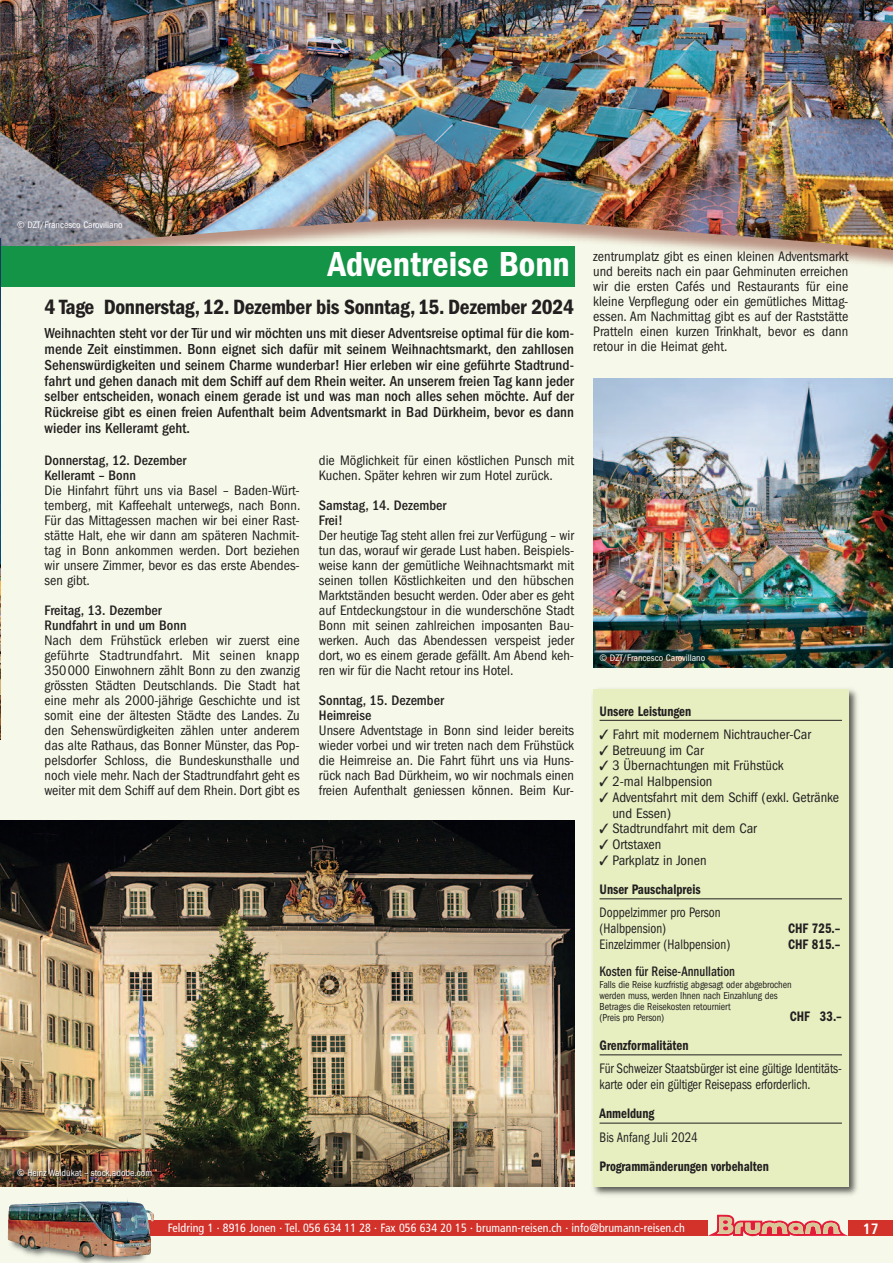
<style>
.page{position:relative;width:893px;height:1263px;background:#f6f9e9}
.page>*{position:absolute;margin:0;border:0;box-sizing:border-box;transform-origin:0 0}
.t1{font:36px "Franklin Gothic LT Com Dm Cn";color:#fff}
.t2{font:21.3px "Franklin Gothic LT Com Dm Cn";letter-spacing:-.015em;color:#231f20}
.t3{font:500 condensed 15px/15.8px "Franklin Gothic LT Com";color:#231f20;text-align:justify}
.t4{font:700 condensed 15px "Frutiger LT Com";color:#fff}
.t5{font:condensed 14.25px/15px "Franklin Gothic LT Com";color:#231f20;text-align:justify}
.t6{font:condensed 14.25px/15.8px "Franklin Gothic LT Com";color:#231f20;scale:.9 1}
.t7{font:500 condensed 14.25px/15px "Franklin Gothic LT Com";color:#231f20}
.t8{font:14.25px "Franklin Gothic LT Com Dm Cn";color:#231f20;scale:.9 1}
.t9{font:500 condensed 14.25px "Franklin Gothic LT Com";color:#231f20;scale:.9 1}
.t10{font:condensed 12px "Frutiger LT Com";letter-spacing:.005em;color:#fff}
.t11{font:condensed 10.5px/10.8px "Franklin Gothic LT Com";letter-spacing:-.005em;color:#231f20;scale:.95 1}
.t12{font:condensed 9.75px "Franklin Gothic LT Com";color:#fff}
</style>
<div class="page">
<img style="left:593px;top:689px;width:264px;height:506px">
<div style="left:593px;top:689px;width:255px;height:497px;background:#e7efc1"></div>
<hr style="left:600px;top:720px;width:242px;height:1px;background:#231f20">
<hr style="left:600px;top:898px;width:242px;height:1px;background:#231f20">
<hr style="left:600px;top:1054px;width:242px;height:1px;background:#231f20">
<hr style="left:600px;top:1123px;width:242px;height:1px;background:#231f20">
<img style="left:0;top:821px;width:574px;height:365px">
<img style="left:17px;top:0;width:876px;height:253px">
<div style="left:848px;top:1220px;width:45px;height:16px;background:#d2322a"></div>
<div style="left:145px;top:1220px;width:563px;height:16px;background:#d2322a"></div>
<img style="left:7px;top:1199px;width:139px;height:64px">
<img style="left:41px;top:1202px;width:113px;height:55px">
<svg style="left:708px;top:1215px;width:140px;height:21px"></svg>
<div style="left:0;top:247px;width:574px;height:40px;background:#139446"></div>
<img style="left:0;top:0;width:17px;height:247px">
<img style="left:593px;top:378px;width:300px;height:290px">
<img style="left:0;top:238px;width:1px;height:502px">
<p class="t12" style="left:17px;top:219px;width:107px">© DZT/Francesco Carovillano</p>
<h1 class="t1" style="left:328px;top:243px;width:243px">Adventreise Bonn</h1>
<h2 class="t2" style="left:45px;top:294px;width:531px">4 Tage Donnerstag,12. Dezember bis Sonntag,15. Dezember 2024</h2>
<p class="t3" style="left:45px;top:326px;width:531px">Weihnachten steht vor der Tür und wir möchten uns mit dieser Adventsreise optimal für die kom&shy;mende Zeit einstimmen. Bonn eignet sich dafür mit seinem Weihnachtsmarkt, den zahllosen Sehenswürdigkeiten und seinem Charme wunderbar! Hier erleben wir eine geführte Stadtrund&shy;fahrt und gehen danach mit dem Schiff auf dem Rhein weiter. An unserem freien Tag kann jeder selber entscheiden, wonach einem gerade ist und was man noch alles sehen möchte. Auf der Rückreise gibt es einen freien Aufenthalt beim Adventsmarkt in Bad Dürkheim, bevor es dann wieder ins Kelleramt geht.</p>
<p class="t7" style="left:45px;top:453px;width:143px">Donnerstag, 12. Dezember<br>Kelleramt – Bonn</p>
<p class="t5" style="left:45px;top:483px;width:257px">Die Hinfahrt führt uns via Basel – Baden-Würt&shy;temberg, mit Kaffeehalt unterwegs, nach Bonn.<br>Für das Mittagessen machen wir bei einer Rast&shy;stätte Halt, ehe wir dann am späteren Nachmit&shy;tag in Bonn ankommen werden. Dort beziehen wir unsere Zimmer, bevor es das erste Abendes&shy;sen gibt.</p>
<p class="t7" style="left:45px;top:603px;width:143px">Freitag, 13. Dezember<br>Rundfahrt in und um Bonn</p>
<p class="t5" style="left:45px;top:633px;width:257px">Nach dem Frühstück erleben wir zuerst eine geführte Stadtrundfahrt. Mit seinen knapp 350000 Einwohnern zählt Bonn zu den zwanzig grössten Städten Deutschlands. Die Stadt hat eine mehr als 2000-jährige Geschichte und ist somit eine der ältesten Städte des Landes. Zu den Sehenswürdigkeiten zählen unter anderem das alte Rathaus, das Bonner Münster, das Pop&shy;pelsdorfer Schloss, die Bundeskunsthalle und noch viele mehr. Nach der Stadtrundfahrt geht es weiter mit dem Schiff auf dem Rhein. Dort gibt es</p>
<p class="t5" style="left:319px;top:453px;width:257px">die Möglichkeit für einen köstlichen Punsch mit<br>Kuchen. Später kehren wir zum Hotel zurück.</p>
<p class="t7" style="left:319px;top:498px;width:129px">Samstag, 14. Dezember<br>Frei!</p>
<p class="t5" style="left:319px;top:528px;width:257px">Der heutige Tag steht allen frei zur Verfügung – wir tun das, worauf wir gerade Lust haben. Beispiels&shy;weise kann der gemütliche Weihnachtsmarkt mit seinen tollen Köstlichkeiten und den hübschen Marktständen besucht werden. Oder aber es geht auf Entdeckungstour in die wunderschöne Stadt Bonn mit seinen zahlreichen imposanten Bau&shy;werken. Auch das Abendessen verspeist jeder dort, wo es einem gerade gefällt. Am Abend keh&shy;ren wir für die Nacht retour ins Hotel.</p>
<p class="t7" style="left:319px;top:693px;width:126px">Sonntag, 15. Dezember<br>Heimreise</p>
<p class="t5" style="left:319px;top:723px;width:257px">Unsere Adventstage in Bonn sind leider bereits wieder vorbei und wir treten nach dem Frühstück die Heimreise an. Die Fahrt führt uns via Huns&shy;rück nach Bad Dürkheim, wo wir nochmals einen freien Aufenthalt geniessen können. Beim Kur-</p>
<p class="t12" style="left:17px;top:1167px;width:137px">© Heinz Waldukat – stock.adobe.com</p>
<p class="t5" style="left:593px;top:249px;width:257px">zentrumplatz gibt es einen kleinen Adventsmarkt und bereits nach ein paar Gehminuten erreichen wir die ersten Cafés und Restaurants für eine kleine Verpflegung oder ein gemütliches Mittag&shy;essen. Am Nachmittag gibt es auf der Raststätte Pratteln einen kurzen Trinkhalt, bevor es dann retour in die Heimat geht.</p>
<p class="t12" style="left:600px;top:652px;width:107px">© DZT/Francesco Carovillano</p>
<p class="t8" style="left:600px;top:703px;width:103px">Unsere Leistungen</p>
<p class="t5" style="left:600px;top:727px;width:213px">✓ Fahrt mit modernem Nichtraucher-Car</p>
<p class="t5" style="left:600px;top:743px;width:106px">✓ Betreuung im Car</p>
<p class="t5" style="left:600px;top:758px;width:186px">✓ 3 Übernachtungen mit Frühstück</p>
<p class="t5" style="left:600px;top:774px;width:114px">✓ 2-mal Halbpension</p>
<p class="t5" style="left:612px;top:789px;width:228px;line-height:15.8px;text-indent:-13px">✓ Adventsfahrt mit dem Schiff (exkl. Getränke und Essen)</p>
<p class="t5" style="left:600px;top:821px;width:159px">✓ Stadtrundfahrt mit dem Car</p>
<p class="t5" style="left:600px;top:837px;width:63px">✓ Ortstaxen</p>
<p class="t5" style="left:600px;top:853px;width:109px">✓ Parkplatz in Jonen</p>
<p class="t8" style="left:600px;top:881px;width:114px">Unser Pauschalpreis</p>
<p class="t6" style="left:600px;top:905px;width:136px">Doppelzimmer pro Person (Halbpension)</p>
<p class="t8" style="left:788px;top:920px;width:60px">CHF 725.–</p>
<p class="t6" style="left:600px;top:936px;width:147px">Einzelzimmer (Halbpension)</p>
<p class="t8" style="left:788px;top:936px;width:60px">CHF 815.–</p>
<p class="t9" style="left:600px;top:963px;width:152px">Kosten für Reise-Annullation</p>
<p class="t11" style="left:600px;top:979px;width:204px">Falls die Reise kurzfristig abgesagt oder abgebrochen werden muss, werden Ihnen nach Einzahlung des Betrages die Reisekosten retourniert<br>(Preis pro Person)</p>
<p class="t8" style="left:790px;top:1008px;width:60px">CHF 33.–</p>
<p class="t8" style="left:600px;top:1037px;width:100px">Grenzformalitäten</p>
<p class="t6" style="left:600px;top:1061px;width:271px">Für Schweizer Staatsbürger ist eine gültige Identitäts&shy;karte oder ein gültiger Reisepass erforderlich.</p>
<p class="t8" style="left:600px;top:1105px;width:62px">Anmeldung</p>
<p class="t6" style="left:600px;top:1129px;width:111px">Bis Anfang Juli 2024</p>
<p class="t8" style="left:600px;top:1158px;width:190px">Programmänderungen vorbehalten</p>
<p class="t10" style="left:168px;top:1221px;width:519px">Feldring 1 · 8916 Jonen · Tel. 056 634 11 28 · Fax 056 634 20 15 · brumann-reisen.ch · info@brumann-reisen.ch</p>
<p class="t4" style="left:863px;top:1219px;width:17px">17</p>
</div>
